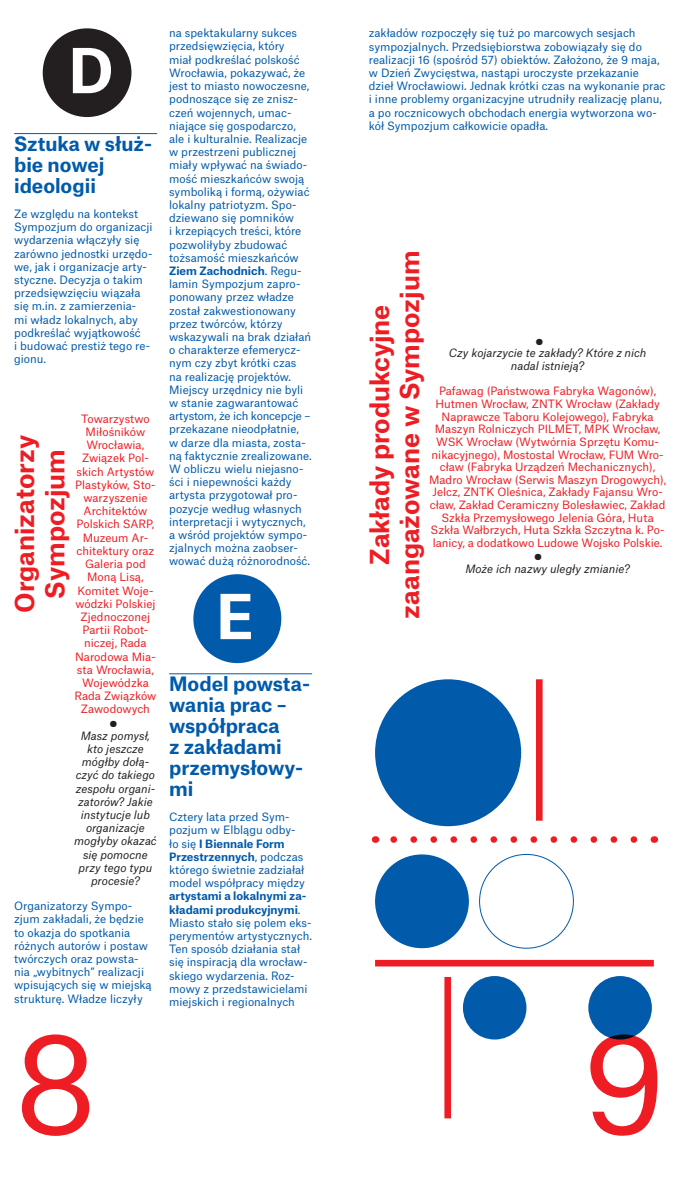
<style>
.page{position:relative;width:681px;height:1191px;background:#fff}
.page>*{position:absolute;margin:0;border:0;box-sizing:border-box;transform-origin:0 0}
.t1{font:132px "Atlas Grotesk";color:#ee1d23}
.t2{font:700 59.2px "Atlas Grotesk";color:#fff}
.t3{font:700 25px "Atlas Grotesk";color:#ee1d23}
.t4{font:700 19px/21px "Atlas Grotesk";color:#015aaa}
.t5{font:11px/13.2px "Atlas Grotesk";color:#015aaa}
.t6{font:11px/13.2px "Atlas Grotesk";color:#ee1d23;text-align:center}
.t7{font:italic 11px/13.2px "Atlas Grotesk";color:#231f20;text-align:center}
.t8{font:9px "Di Grotesk";color:#231f20}
.s1{font-weight:700}
</style>
<div class="page">
<div style="left:43px;top:28px;width:88px;height:89px;background:#231f20;border-radius:50%"></div>
<hr style="left:14px;top:133px;width:143px;height:1px;background:#015aaa">
<hr style="left:169px;top:673px;width:143px;height:1px;background:#015aaa">
<div style="left:193px;top:574px;width:88px;height:89px;background:#015aaa;border-radius:50%"></div>
<div style="left:535px;top:679px;width:7px;height:141px;background:#ee1d23"></div>
<div style="left:444px;top:977px;width:7px;height:141px;background:#ee1d23"></div>
<div style="left:375px;top:960px;width:278px;height:6px;background:#ee1d23"></div>
<svg style="left:390px;top:836px;width:243px;height:7px"></svg>
<div style="left:375px;top:854px;width:93px;height:94px;background:#015aaa;border-radius:50%"></div>
<div style="left:375px;top:679px;width:146px;height:147px;background:#015aaa;border-radius:50%"></div>
<div style="left:462px;top:976px;width:64px;height:63px;background:#015aaa;border-radius:50%"></div>
<div style="left:588px;top:976px;width:63px;height:63px;background:#015aaa;border-radius:50%"></div>
<h2 class="t2" style="left:68px;top:22px;width:47px">D</h2>
<h3 class="t4" style="left:14px;top:131px;width:139px">Sztuka w służ&shy;bie nowej ideologii</h3>
<p class="t5" style="left:14px;top:206px;width:140px">Ze względu na kontekst<br>Sympozjum do organizacji wydarzenia włączyły się zarówno jednostki urzędo&shy;we, jak i organizacje arty&shy;styczne. Decyzja o takim przedsięwzięciu wiązała się m.in. z zamierzenia-<br>mi władz lokalnych, aby podkreślać wyjątkowość<br>i budować prestiż tego re&shy;gionu.</p>
<p class="t6" style="left:74px;top:411px;width:83px">Towarzystwo<br>Miłośników<br>Wrocławia,<br>Związek Pol&shy;skich Artystów<br>Plastyków, Sto&shy;warzyszenie<br>Architektów<br>Polskich SARP,<br>Muzeum Ar&shy;chitektury oraz<br>Galeria pod<br>Moną Lisą,<br>Komitet Woje&shy;wódzki Polskiej<br>Zjednoczonej<br>Partii Robot&shy;niczej, Rada<br>Narodowa Mia&shy;sta Wrocławia,<br>Wojewódzka<br>Rada Związków<br>Zawodowych</p>
<p class="t8" style="left:110px;top:718px;width:9px">●</p>
<p class="t7" style="left:74px;top:728px;width:84px">Masz pomysł, kto jeszcze mógłby dołą&shy;czyć do takiego zespołu organi&shy;zatorów? Jakie instytucje lub organizacje mogłyby okazać się pomocne przy tego typu procesie?</p>
<p class="t5" style="left:14px;top:898px;width:139px">Organizatorzy Sympo&shy;zjum zakładali, że będzie to okazja do spotkania różnych autorów i postaw twórczych oraz powsta&shy;nia „wybitnych” realizacji wpisujących się w miejską strukturę. Władze liczyły</p>
<h3 class="t3" style="left:4px;top:613px;width:179px;rotate:-90deg">Organizatorzy</h3>
<h3 class="t3" style="left:34px;top:598px;width:151px;rotate:-90deg">Sympozjum</h3>
<p class="t5" style="left:169px;top:25px;width:144px">na spektakularny sukces przedsięwzięcia, który<br>miał podkreślać polskość<br>Wrocławia, pokazywać, że jest to miasto nowoczesne, podnoszące się ze znisz&shy;czeń wojennych, umac&shy;niające się gospodarczo, ale i kulturalnie. Realizacje w przestrzeni publicznej miały wpływać na świado&shy;mość mieszkańców swoją symboliką i formą, ożywiać lokalny patriotyzm. Spo&shy;dziewano się pomników<br>i krzepiących treści, które pozwoliłyby zbudować tożsamość mieszkańców<br><span class="s1">Ziem Zachodnich</span>. Regu&shy;lamin Sympozjum zapro&shy;ponowany przez władze został zakwestionowany przez twórców, którzy wskazywali na brak działań o charakterze efemerycz&shy;nym czy zbyt krótki czas na realizację projektów.<br>Miejscy urzędnicy nie byli w stanie zagwarantować artystom, że ich koncepcje – przekazane nieodpłatnie,<br>w darze dla miasta, zosta&shy;ną faktycznie zrealizowane.<br>W obliczu wielu niejasno&shy;ści i niepewności każdy artysta przygotował pro&shy;pozycje według własnych interpretacji i wytycznych, a wśród projektów sympo&shy;zjalnych można zaobser&shy;wować dużą różnorodność.</p>
<h2 class="t2" style="left:216px;top:568px;width:40px">E</h2>
<h3 class="t4" style="left:169px;top:671px;width:142px">Model powsta&shy;wania prac – współpraca<br>z zakładami przemysłowy&shy;mi</h3>
<p class="t5" style="left:169px;top:809px;width:137px">Cztery lata przed Sym&shy;pozjum w Elblągu odby&shy;ło się <span class="s1">I Biennale Form<br>Przestrzennych</span>, podczas którego świetnie zadziałał model współpracy między</p>
<p class="t5" style="left:169px;top:888px;width:144px"><span class="s1">artystami a lokalnymi za&shy;kładami produkcyjnymi</span>.<br>Miasto stało się polem eks&shy;perymentów artystycznych.<br>Ten sposób działania stał się inspiracją dla wrocław&shy;skiego wydarzenia. Roz&shy;mowy z przedstawicielami miejskich i regionalnych</p>
<p class="t5" style="left:368px;top:25px;width:298px">zakładów rozpoczęły się tuż po marcowych sesjach sympozjalnych. Przedsiębiorstwa zobowiązały się do realizacji 16 (spośród 57) obiektów. Założono, że 9 maja, w Dzień Zwycięstwa, nastąpi uroczyste przekazanie dzieł Wrocławiowi. Jednak krótki czas na wykonanie prac i inne problemy organizacyjne utrudniły realizację planu, a po rocznicowych obchodach energia wytworzona wo&shy;kół Sympozjum całkowicie opadła.</p>
<h3 class="t3" style="left:389px;top:618px;width:369px;rotate:-90deg">zaangażowane w Sympozjum</h3>
<h3 class="t3" style="left:359px;top:565px;width:262px;rotate:-90deg">Zakłady produkcyjne</h3>
<p class="t8" style="left:535px;top:336px;width:9px">●</p>
<p class="t7" style="left:448px;top:345px;width:199px;line-height:12.7px">Czy kojarzycie te zakłady? Które z nich nadal istnieją?</p>
<p class="t6" style="left:429px;top:383px;width:238px;line-height:12.6px">Pafawag (Państwowa Fabryka Wagonów), Hutmen Wrocław, ZNTK Wrocław (Zakłady Naprawcze Taboru Kolejowego), Fabryka Maszyn Rolniczych PILMET, MPK Wrocław, WSK Wrocław (Wytwórnia Sprzętu Komu&shy;nikacyjnego), Mostostal Wrocław, FUM Wro&shy;cław (Fabryka Urządzeń Mechanicznych), Madro Wrocław (Serwis Maszyn Drogowych), Jelcz, ZNTK Oleśnica, Zakłady Fajansu Wro&shy;cław, Zakład Ceramiczny Bolesławiec, Zakład Szkła Przemysłowego Jelenia Góra, Huta Szkła Wałbrzych, Huta Szkła Szczytna k. Po&shy;lanicy, a dodatkowo Ludowe Wojsko Polskie.</p>
<p class="t8" style="left:534px;top:552px;width:9px">●</p>
<p class="t7" style="left:465px;top:561px;width:166px">Może ich nazwy uległy zmianie?</p>
<h1 class="t1" style="left:14px;top:977px;width:84px">8</h1>
<h1 class="t1" style="left:581px;top:977px;width:86px">9</h1>
</div>
